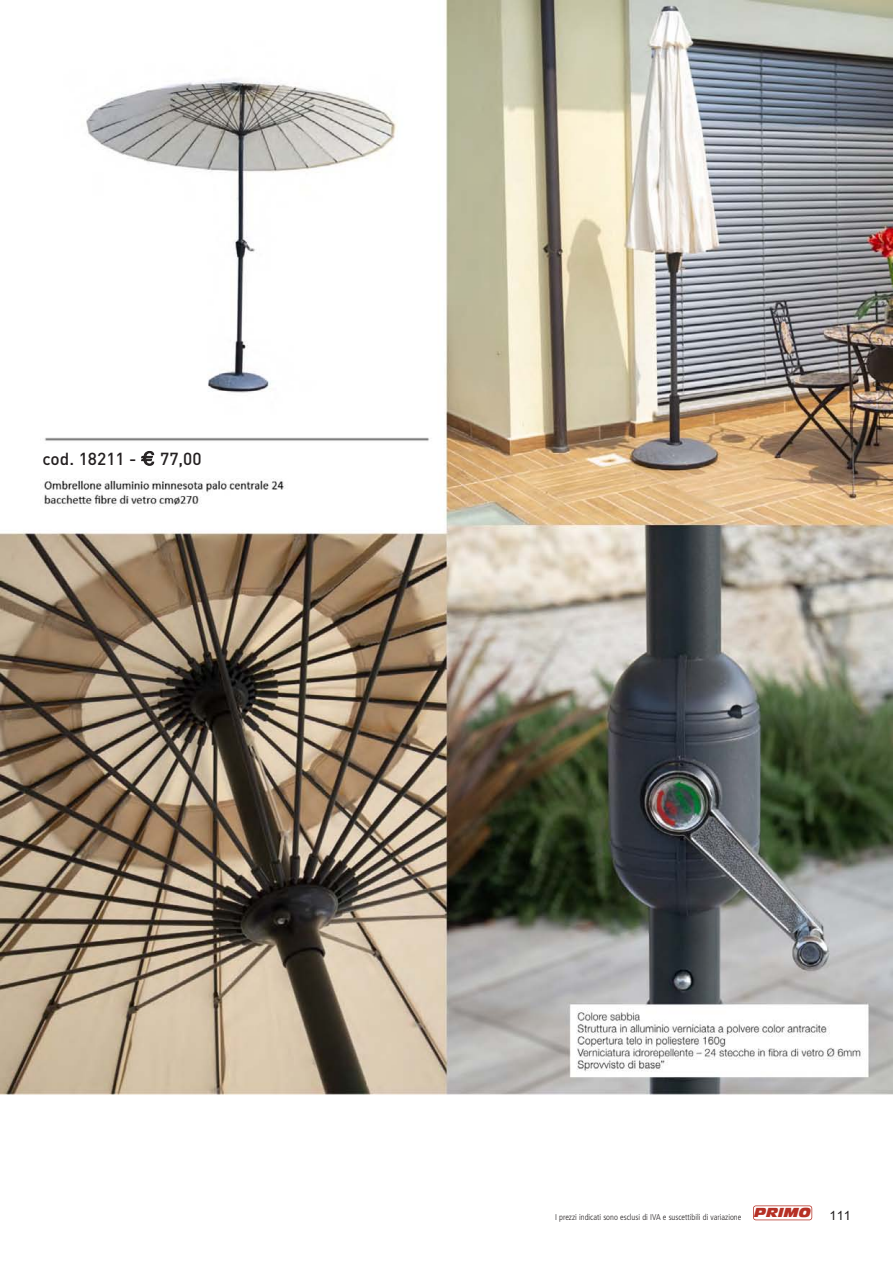
<style>
.page{position:relative;width:893px;height:1263px;background:#fff}
.page>*{position:absolute;margin:0;border:0;box-sizing:border-box;transform-origin:0 0}
.t1{font:500 17.25px "DIN";color:#231f20}
.t2{font:12.75px "Arial";color:#231f20}
.t3{font:300 condensed 8.4px "Frutiger";color:#231f20}
.s1{font-family:"Geneva";font-weight:400}
</style>
<div class="page">
<img style="left:0;top:0;width:892px;height:1095px">
<div style="left:753px;top:1205px;width:59px;height:15px;border:2px solid #b63025;border-radius:3px"></div>
<h1 class="t1" style="left:43px;top:453px;width:161px">cod. 18211 - <span class="s1">€</span> 77,00</h1>
<p class="t3" style="left:555px;top:1214px;width:257px">I prezzi indicati sono esclusi di IVA e suscettibili di variazione <sup>PRIMO</sup></p>
<h2 class="t2" style="left:829px;top:1211px;width:23px">111</h2>
</div>
